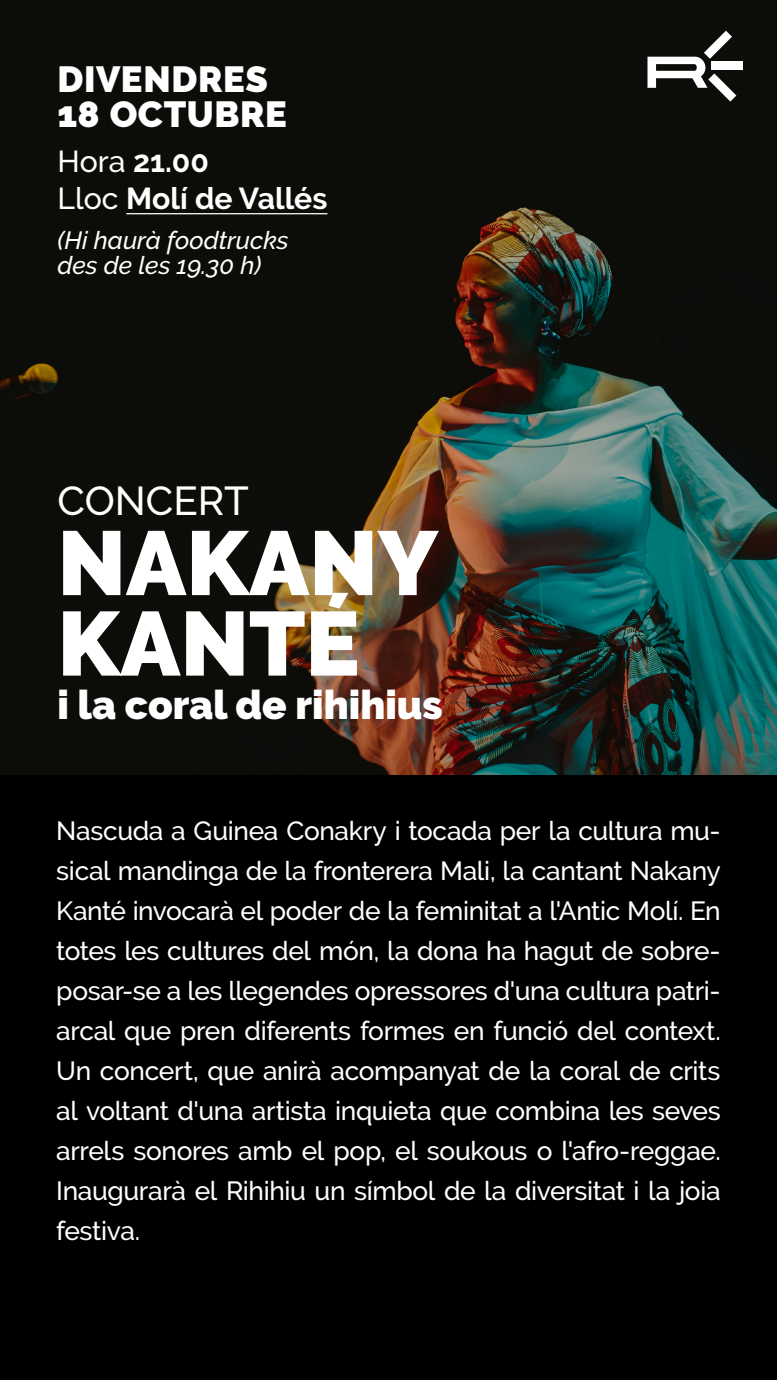
<style>
.page{position:relative;width:777px;height:1380px;background:#fff}
.page>*{position:absolute;margin:0;border:0;box-sizing:border-box;transform-origin:0 0}
.t1{font:900 90.56px/80.5px "Raleway";color:#fff}
.t2{font:900 40.25px "Raleway";color:#fff}
.t3{font:500 40.25px "Raleway";color:#fff}
.t4{font:900 36.25px/35.6px "Raleway";letter-spacing:.02em;color:#fff}
.t5{font:700 30.19px/36.2px "Raleway";color:#fff}
.t6{font:500 26.25px/40px "Raleway";letter-spacing:-.015em;color:#fff;text-align:justify}
.t7{font:italic 500 24.81px/25px "Raleway";color:#fff}
.s1{font-weight:500}
</style>
<div class="page">
<img style="left:0;top:0;width:776px;height:776px">
<div style="left:0;top:776px;width:776px;height:604px;background:#000"></div>
<hr style="left:126px;top:213px;width:201px;height:1px;background:#fff">
<div style="left:710px;top:62px;width:32px;height:8px;background:#fff"></div>
<svg style="left:647px;top:31px;width:89px;height:71px"></svg>
<p class="t4" style="left:58px;top:61px;width:231px">DIVENDRES<br>18 OCTUBRE</p>
<p class="t5" style="left:58px;top:144px;width:271px"><span class="s1">Hora</span> 21.00<br><span class="s1">Lloc</span> Molí de Vallés</p>
<p class="t7" style="left:58px;top:227px;width:232px">(Hi haurà foodtrucks des de les 19.30 h)</p>
<p class="t3" style="left:58px;top:477px;width:192px">CONCERT</p>
<p class="t1" style="left:58px;top:523px;width:382px">NAKANY<br>KANTÉ</p>
<p class="t2" style="left:58px;top:681px;width:386px">i la coral de rihihius</p>
<p class="t6" style="left:56px;top:810px;width:665px">Nascuda a Guinea Conakry i tocada per la cultura mu&shy;sical mandinga de la fronterera Mali, la cantant Nakany Kanté invocarà el poder de la feminitat a l'Antic Molí. En totes les cultures del món, la dona ha hagut de sobre&shy;posar-se a les llegendes opressores d'una cultura patri&shy;arcal que pren diferents formes en funció del context.<br>Un concert, que anirà acompanyat de la coral de crits al voltant d'una artista inquieta que combina les seves arrels sonores amb el pop, el soukous o l'afro-reggae.<br>Inaugurarà el Rihihiu un símbol de la diversitat i la joia festiva.</p>
</div>
